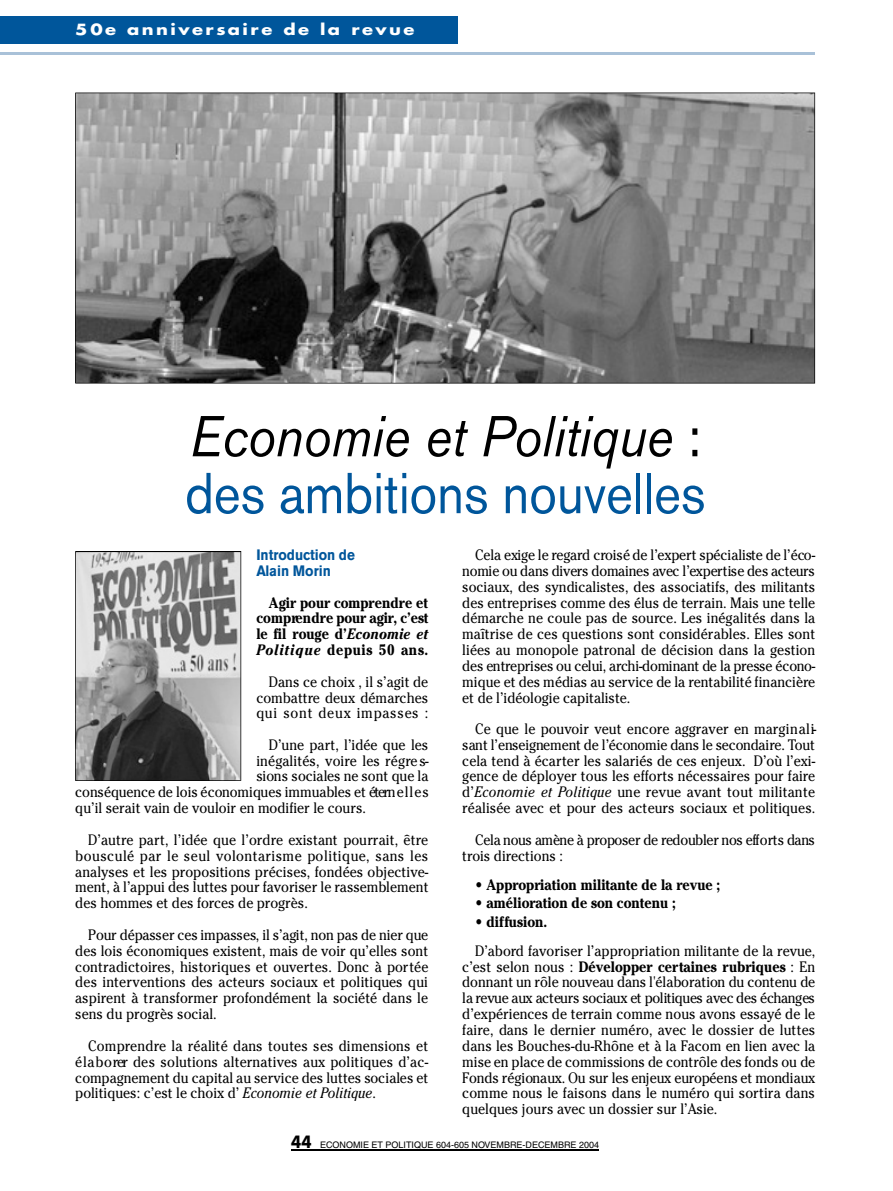
<style>
.page{position:relative;width:893px;height:1191px;background:#fff}
.page>*{position:absolute;margin:0;border:0;box-sizing:border-box;transform-origin:0 0}
.t1{font:57px/56.8px "Akzidenz Grotesk BE";color:#00569b;scale:.9 1}
.t2{font:15px/15.9px "Cheltenham";color:#000;text-align:justify;scale:.9 1}
.t3{font:700 15px/15.9px "Cheltenham";color:#000;text-align:justify;scale:.9 1}
.t4{font:15px/15.9px "Cheltenham";letter-spacing:-.02em;color:#000;scale:.9 1}
.t5{font:700 15px "Futura";letter-spacing:.14em;color:#fff;scale:1.2 1}
.t6{font:700 15px/15.9px "Akzidenz Grotesk BE";color:#00569b;scale:.9 1}
.t7{font:9px "Helvetica";color:#000}
.s1{font-style:italic;color:#000}
.s2{color:#000}
.s3{font-style:italic}
.s4{font-weight:700}
.s5{font-family:"Futura";font-weight:700;font-size:16.5px}
</style>
<div class="page">
<div style="left:0;top:16px;width:458px;height:28px;background:#00569b"></div>
<hr style="left:0;top:52px;width:815px;height:3px;background:#a9c1d8">
<hr style="left:291px;top:1149px;width:308px;height:2px;background:#000">
<svg style="left:75px;top:551px;width:166px;height:229px;background:#909090"></svg>
<svg style="left:75px;top:93px;width:740px;height:290px;background:#858585"></svg>
<p class="t5" style="left:75px;top:22px;width:284px">50e anniversaire de la re v u e</p>
<h1 class="t1" style="left:185px;top:414px;width:580px"><span class="s1">Economie et Politique</span> <span class="s2">: </span>des ambitions nouvelles</h1>
<p class="t6" style="left:256px;top:548px;width:111px">Introduction de<br>Alain Morin</p>
<p class="t3" style="left:256px;top:596px;width:193px;text-indent:13px">Agir pour comprendre et c o m p re n d re pour agir, c’est le fil rouge d’<span class="s3">Economie et P o l i t i q u e</span> depuis 50 ans.</p>
<p class="t2" style="left:256px;top:675px;width:193px;text-indent:13px">Dans ce choix , il s’agit de c o m b a ttre deux démarc h e s qui sont deux impasses :</p>
<p class="t2" style="left:269px;top:738px;width:179px">D’une part, l’idée que les</p>
<p class="t2" style="left:256px;top:754px;width:193px">inégalités, voire les régre s-</p>
<p class="t2" style="left:256px;top:770px;width:193px">sions sociales ne sont que la</p>
<p class="t2" style="left:75px;top:785px;width:394px">conséquence de lois économiques immuables et étern e l l e s</p>
<p class="t2" style="left:75px;top:801px;width:325px">qu’il serait vain de vouloir en modifier le cours.</p>
<p class="t2" style="left:75px;top:833px;width:394px;text-indent:13px">D ’a u tre part, l’idée que l’ord re existant pourrait, être bousculé par le seul volontarisme politique, sans les analyses et les propositions précises, fondées objective&shy;ment, à l’appui des luttes pour favoriser le rassemblement des hommes et des forces de progrès.</p>
<p class="t2" style="left:75px;top:928px;width:394px;text-indent:13px">Pour dépasser ces impasses, il s’agit, non pas de nier que des lois économiques existent, mais de voir qu’elles sont c o n tr a d ic to ires, historiques et ouvertes. Donc à porté e des interventions des acteurs sociaux et politiques qui a s p irent à transformer profondément la société dans le sens du progrès social.</p>
<p class="t2" style="left:75px;top:1039px;width:394px;text-indent:13px">C o m p re n d re la réalité dans toutes ses dimensions et é la b o rer des solutions alternatives aux politiques d’ac&shy;compagnement du capital au service des luttes sociales et politiques: c’est le choix d’ <span class="s3">Economie et Politique</span>.</p>
<p class="t2" style="left:462px;top:548px;width:394px;text-indent:13px">Cela exige le re g a rd croisé de l’expert spécialiste de l’éco&shy;nomie ou dans divers domaines avec l’expertise des acteurs sociaux, des syndicalistes, des associatifs, des militants des entreprises comme des élus de terrain. Mais une telle démarche ne coule pas de source. Les inégalités dans la maîtrise de ces questions sont considérables. Elles sont liées au monopole patronal de décision dans la gestion des entreprises ou celui, archi-dominant de la presse écono&shy;mique et des médias au service de la rentabilité financière et de l’idéologie capitaliste.</p>
<p class="t2" style="left:462px;top:722px;width:395px;text-indent:13px">Ce que le pouvoir veut encore aggraver en marg in a li&shy;sant l’enseignement de l’économie dans le secondaire. To u t cela tend à écarter les salariés de ces enjeux. D’où l’exi&shy;gence de déployer tous les efforts nécessaires pour faire d ’<span class="s3">Economie et Politique</span> une revue avant tout militante réalisée avec et pour des acteurs sociaux et politiques.</p>
<p class="t4" style="left:462px;top:833px;width:393px;text-indent:13px">Cela nous amène à proposer de redoubler nos effo rts dans trois directions :</p>
<p class="t3" style="left:475px;top:878px;width:274px">• Appropriation militante de la revue ;</p>
<p class="t3" style="left:475px;top:896px;width:224px">• amélioration de son contenu ;</p>
<p class="t3" style="left:475px;top:915px;width:82px">• diffusion.</p>
<p class="t2" style="left:462px;top:944px;width:394px;text-indent:13px">D’abord favoriser l’appropriation militante de la revue, c’est selon nous : <span class="s4">Développer certaines ru b r iq u e s</span> : En donnant un rôle nouveau dans l'élaboration du contenu de la revue aux acteurs sociaux et politiques avec des échanges d’expériences de terrain comme nous avons essayé de le fa ire, dans le dernier numéro, avec le dossier de luttes dans les Bouches-du-Rhône et à la Facom en lien avec la mise en place de commissions de contrôle des fonds ou de Fonds régionaux. Ou sur les enjeux européens et mondiaux comme nous le faisons dans le numéro qui sortira dans quelques jours avec un dossier sur l’Asie.</p>
<p class="t7" style="left:291px;top:1141px;width:309px"><span class="s5">44</span> ECONOMIE ET POLITIQUE 604-605 NOVEMBRE-DECEMBRE 2004</p>
</div>
